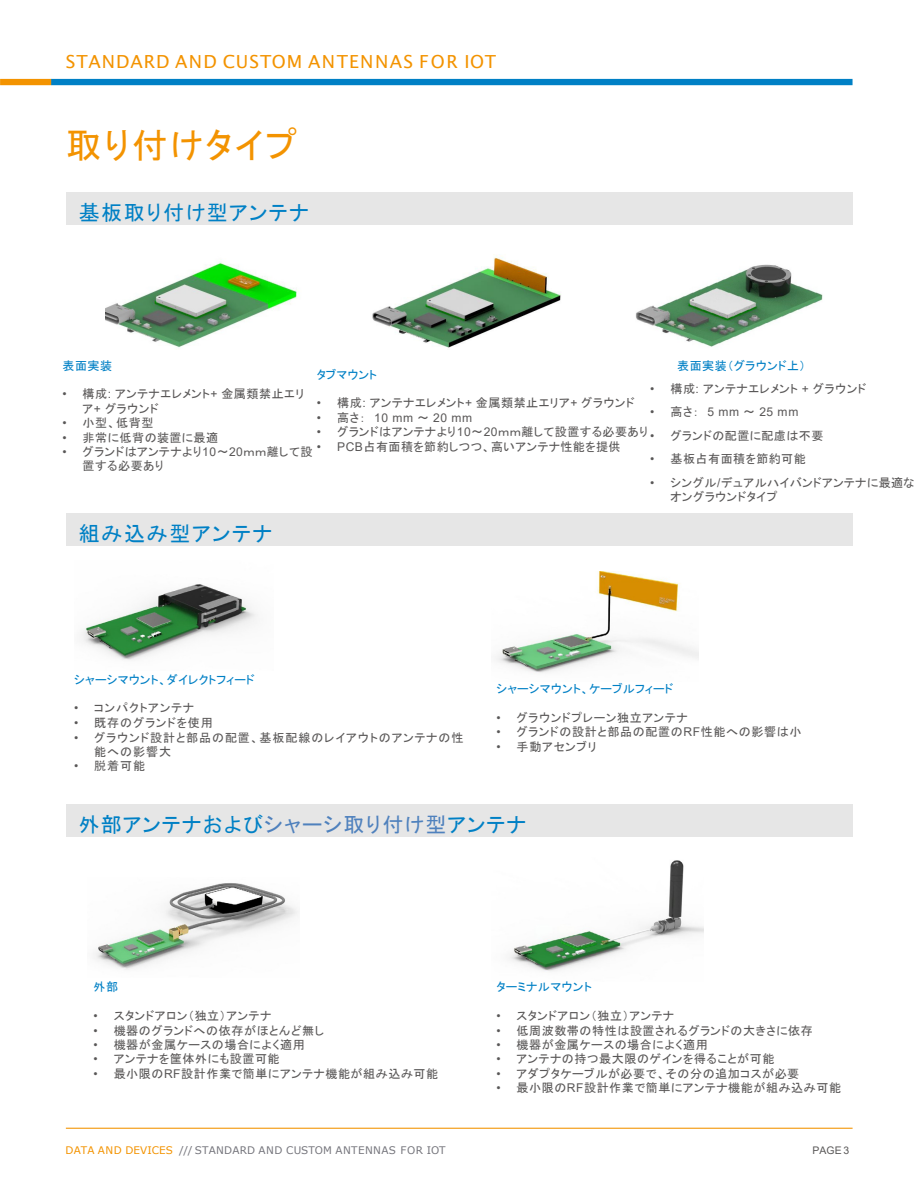
<style>
.page{position:relative;width:918px;height:1192px;background:#fff}
.page>*{position:absolute;margin:0;border:0;box-sizing:border-box;transform-origin:0 0}
.t1{font:36px "MS P Gothic";letter-spacing:.045em;color:#f39300}
.t2{font:21px "MS P Gothic";letter-spacing:.05em;color:#0080c5}
.t3{font:21px "MS P Gothic";letter-spacing:.075em;color:#0080c5}
.t4{font:18px "Lucida Sans";letter-spacing:.06em;color:#f39300}
.t5{font:12px/14.4px "MS P Gothic";letter-spacing:.045em;color:#595757}
.t6{font:12px/13.8px "MS P Gothic";letter-spacing:.075em;color:#595757}
.t7{font:12px "MS P Gothic";letter-spacing:.015em;color:#0080c5}
.t8{font:12px "Arial";letter-spacing:.05em;color:#595757}
.t9{font:12px "MS P Gothic";letter-spacing:.035em;color:#0080c5}
.t10{font:10.5px "Verdana";letter-spacing:.015em;color:#75757c}
.t11{font:10.5px "Arial";color:#595757}
.s1{font-family:"Arial"}
.s2{font-family:"MS P Gothic"}
.s3{color:#4f81bd}
.s4{color:#f39300}
</style>
<div class="page">
<hr style="left:66px;top:1127px;width:787px;height:1px;background:#f39300">
<div style="left:51px;top:79px;width:802px;height:6px;background:#0080c5"></div>
<div style="left:0;top:79px;width:51px;height:6px;background:#f39300"></div>
<div style="left:66px;top:192px;width:787px;height:33px;background:#e6e6e6"></div>
<div style="left:66px;top:512px;width:787px;height:33px;background:#e6e6e6"></div>
<div style="left:66px;top:804px;width:787px;height:32px;background:#e6e6e6"></div>
<img style="left:105px;top:262px;width:192px;height:86px">
<img style="left:81px;top:584px;width:177px;height:76px">
<img style="left:93px;top:883px;width:205px;height:87px">
<img style="left:496px;top:571px;width:202px;height:102px">
<img style="left:509px;top:860px;width:195px;height:112px">
<img style="left:372px;top:254px;width:189px;height:94px">
<img style="left:636px;top:264px;width:187px;height:83px">
<h3 class="t4" style="left:66px;top:51px;width:432px">STANDARD AND CUSTOM ANTENNAS FOR IOT</h3>
<h1 class="t1" style="left:66px;top:127px;width:233px">取り付けタイプ</h1>
<h2 class="t2" style="left:79px;top:202px;width:232px">基板取り付け型アンテナ</h2>
<p class="t9" style="left:677px;top:359px;width:130px">表面実装（グラウンド上）</p>
<p class="t5" style="left:650px;top:381px;width:218px"><span class="s1">•</span> 構成<span class="s1">:</span> アンテナエレメント <span class="s1">+</span> グラウンド</p>
<p class="t8" style="left:650px;top:404px;width:150px">• <span class="s2">高さ：</span> 5 mm <span class="s2">～</span> 25 mm</p>
<p class="t5" style="left:650px;top:428px;width:175px"><span class="s1">•</span> グランドの配置に配慮は不要</p>
<p class="t5" style="left:650px;top:451px;width:157px"><span class="s1">•</span> 基板占有面積を節約可能</p>
<p class="t5" style="left:670px;top:475px;width:245px;text-indent:-20px"><span class="s1">•</span> シングル<span class="s1">/</span>デュアルハイバンドアンテナに最適なオングラウンドタイプ</p>
<p class="t7" style="left:62px;top:359px;width:51px">表面実装</p>
<p class="t5" style="left:83px;top:387px;width:223px;text-indent:-20px"><span class="s1">•</span> 構成<span class="s1">:</span> アンテナエレメント<span class="s1">+</span> 金属類禁止エリア<span class="s1">+</span> グラウンド</p>
<p class="t5" style="left:62px;top:415px;width:93px"><span class="s1">•</span> 小型、低背型</p>
<p class="t5" style="left:62px;top:430px;width:157px"><span class="s1">•</span> 非常に低背の装置に最適</p>
<p class="t5" style="left:83px;top:444px;width:231px;text-indent:-20px"><span class="s1">•</span> グランドはアンテナより<span class="s1">10</span>〜<span class="s1">20</span>ｍｍ離して設置する必要あり</p>
<p class="t7" style="left:317px;top:368px;width:62px">タブマウント</p>
<p class="t5" style="left:317px;top:396px;width:319px"><span class="s1">•</span> 構成<span class="s1">:</span> アンテナエレメント<span class="s1">+</span> 金属類禁止エリア<span class="s1">+</span> グラウンド</p>
<p class="t8" style="left:317px;top:409px;width:157px">• <span class="s2">高さ：</span> 10 mm <span class="s2">～</span> 20 mm</p>
<p class="t5" style="left:317px;top:424px;width:333px"><span class="s1">•</span> グランドはアンテナより<span class="s1">10</span>〜<span class="s1">20</span>ｍｍ離して設置する必要あり</p>
<p class="t5" style="left:317px;top:439px;width:305px"><span class="s1">• PCB</span>占有面積を節約しつつ、高いアンテナ性能を提供</p>
<h2 class="t3" style="left:79px;top:522px;width:195px">組み込み型アンテナ</h2>
<p class="t7" style="left:74px;top:673px;width:182px">シャーシマウント、ダイレクトフィード</p>
<p class="t6" style="left:74px;top:701px;width:122px"><span class="s1">•</span> コンパクトアンテナ</p>
<p class="t6" style="left:74px;top:715px;width:140px"><span class="s1">•</span> 既存のグランドを使用</p>
<p class="t6" style="left:94px;top:730px;width:371px;text-indent:-20px"><span class="s1">•</span> グラウンド設計と部品の配置、基板配線のレイアウトのアンテナの性能への影響大</p>
<p class="t5" style="left:74px;top:758px;width:73px"><span class="s1">•</span> 脱着可能</p>
<p class="t7" style="left:496px;top:682px;width:179px">シャーシマウント、ケーブルフィード</p>
<p class="t5" style="left:496px;top:710px;width:193px"><span class="s1">•</span> グラウンドプレーン独立アンテナ</p>
<p class="t5" style="left:496px;top:724px;width:307px"><span class="s1">•</span> グランドの設計と部品の配置の<span class="s1">RF</span>性能への影響は小</p>
<p class="t5" style="left:496px;top:739px;width:102px"><span class="s1">•</span> 手動アセンブリ</p>
<h2 class="t2" style="left:79px;top:814px;width:449px">外部アンテナおよび<span class="s3">シャーシ取り付け型</span>アンテナ</h2>
<p class="t7" style="left:94px;top:980px;width:26px">外部</p>
<p class="t5" style="left:94px;top:1008px;width:179px"><span class="s1">•</span> スタンドアロン（独立）アンテナ</p>
<p class="t5" style="left:94px;top:1022px;width:232px"><span class="s1">•</span> 機器のグランドへの依存がほとんど無し</p>
<p class="t5" style="left:94px;top:1037px;width:213px"><span class="s1">•</span> 機器が金属ケースの場合によく適用</p>
<p class="t5" style="left:94px;top:1051px;width:188px"><span class="s1">•</span> アンテナを筐体外にも設置可能</p>
<p class="t5" style="left:94px;top:1066px;width:346px"><span class="s1">•</span> 最小限の<span class="s1">RF</span>設計作業で簡単にアンテナ機能が組み込み可能</p>
<p class="t7" style="left:496px;top:980px;width:97px">ターミナルマウント</p>
<p class="t5" style="left:496px;top:1008px;width:179px"><span class="s1">•</span> スタンドアロン（独立）アンテナ</p>
<p class="t5" style="left:496px;top:1022px;width:318px"><span class="s1">•</span> 低周波数帯の特性は設置されるグランドの大きさに依存</p>
<p class="t5" style="left:496px;top:1037px;width:213px"><span class="s1">•</span> 機器が金属ケースの場合によく適用</p>
<p class="t5" style="left:496px;top:1051px;width:280px"><span class="s1">•</span> アンテナの持つ最大限のゲインを得ることが可能</p>
<p class="t5" style="left:496px;top:1066px;width:304px"><span class="s1">•</span> アダプタケーブルが必要で、その分の追加コスが必要</p>
<p class="t5" style="left:496px;top:1080px;width:346px"><span class="s1">•</span> 最小限の<span class="s1">RF</span>設計作業で簡単にアンテナ機能が組み込み可能</p>
<p class="t10" style="left:66px;top:1142px;width:381px"><span class="s4">DATA AND DEVICES</span> /// STANDARD AND CUSTOM ANTENNAS FOR IOT</p>
<p class="t11" style="left:813px;top:1142px;width:38px">PAGE 3</p>
</div>
